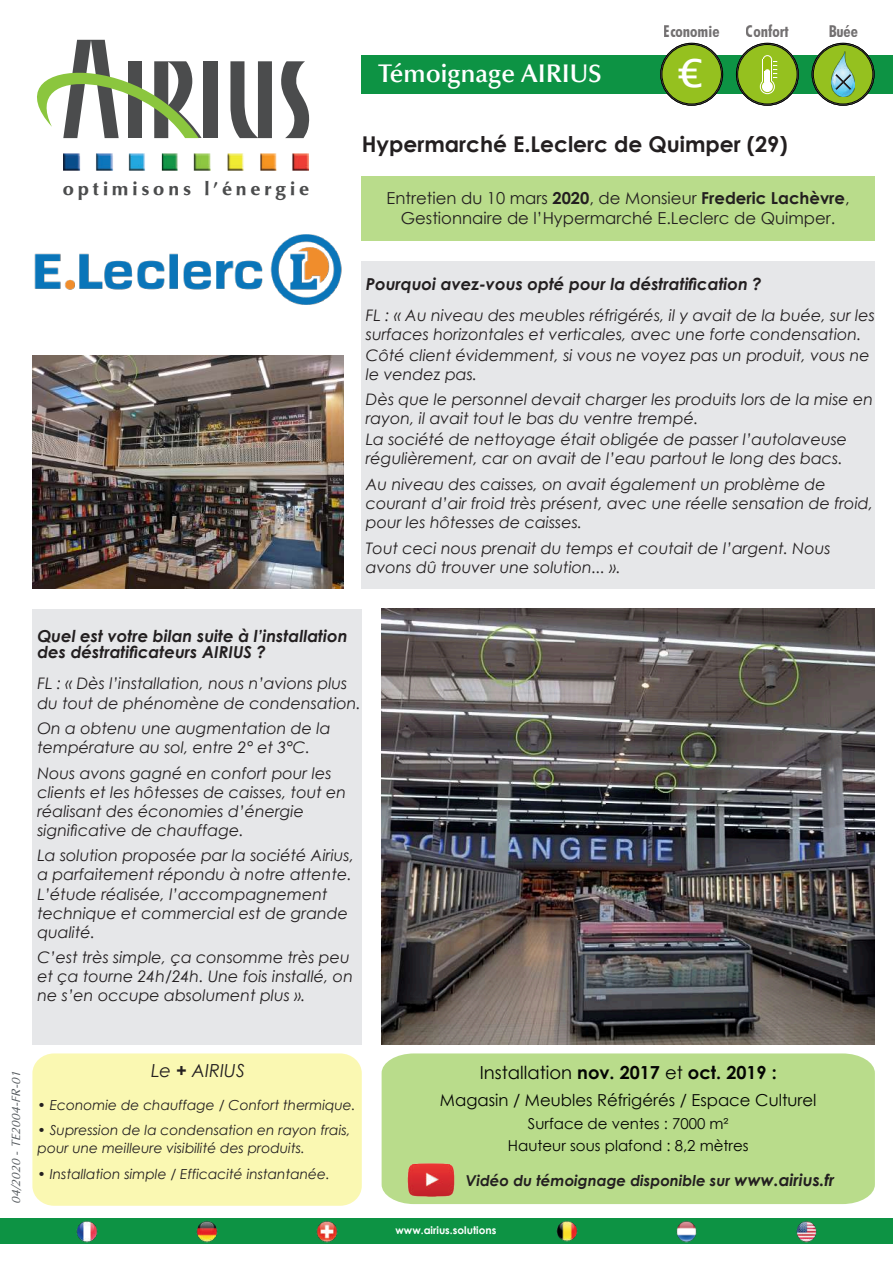
<style>
.page{position:relative;width:893px;height:1263px;background:#fff}
.page>*{position:absolute;margin:0;border:0;box-sizing:border-box;transform-origin:0 0}
.t1{font:43.2px "Consolas";color:#fff;scale:1.13 1}
.t2{font:600 25.5px "Optima LT Std";color:#fff}
.t3{font:700 21.75px "Century Gothic";color:#231f20}
.t4{font:700 18.15px "Optimale";color:#4b4c4d}
.t5{font:700 18px "Century Gothic";color:#040503}
.t6{font:italic 18px "Century Gothic";color:#231f20}
.t7{font:italic 700 16.5px/16.5px "Century Gothic";color:#231f20}
.t8{font:16.5px/19.8px "Century Gothic";color:#231f20;text-align:center}
.t9{font:16.5px "Century Gothic";color:#040503}
.t10{font:700 condensed 16.5px "Futura BT";color:rgb(35 31 32/.8)}
.t11{font:italic 15.9px/19px "Century Gothic";color:#231f20}
.t12{font:15px/22.5px "Century Gothic";color:#040503;text-align:center}
.t13{font:italic 700 15px "Century Gothic";color:#231f20}
.t14{font:italic 13.8px/18px "Century Gothic";color:#231f20}
.t15{font:italic 12px "Optima";color:#565b5f}
.t16{font:700 10.5px "Century Gothic";color:#fff}
.s1{font-weight:700}
.s2{font-weight:700;font-style:normal}
.s3{font-size:16.5px}
.s4{font-weight:400}
</style>
<div class="page">
<div style="left:361px;top:55px;width:532px;height:39px;background:#0d9344"></div>
<div style="left:204px;top:61px;width:14px;height:77px;background:#4b4c4d"></div>
<svg style="left:230px;top:61px;width:42px;height:77px"></svg>
<svg style="left:281px;top:61px;width:28px;height:77px"></svg>
<svg style="left:37px;top:40px;width:165px;height:98px"></svg>
<img style="left:63px;top:153px;width:246px;height:18px">
<div style="left:0;top:1218px;width:893px;height:26px;background:#0d9344"></div>
<img style="left:316px;top:1221px;width:22px;height:21px">
<img style="left:76px;top:1221px;width:22px;height:21px">
<img style="left:796px;top:1221px;width:21px;height:21px">
<img style="left:196px;top:1221px;width:22px;height:21px">
<img style="left:676px;top:1221px;width:21px;height:21px">
<img style="left:556px;top:1221px;width:22px;height:21px">
<div style="left:361px;top:176px;width:514px;height:65px;background:#b9dc8b"></div>
<div style="left:361px;top:261px;width:514px;height:328px;background:#e6e7e9"></div>
<div style="left:382px;top:1053px;width:493px;height:151px;background:#b9dc8b"></div>
<div style="left:32px;top:1053px;width:330px;height:153px;background:#faf8b2;border-radius:21px"></div>
<div style="left:32px;top:609px;width:330px;height:435px;background:#e6e7e9"></div>
<img style="left:34px;top:234px;width:308px;height:71px">
<svg style="left:736px;top:43px;width:62px;height:62px"></svg>
<div style="left:765px;top:71px;width:5px;height:11px;background:#fff"></div>
<div style="left:762px;top:81px;width:11px;height:11px;background:#fff;border-radius:50%"></div>
<svg style="left:661px;top:43px;width:62px;height:62px"></svg>
<svg style="left:812px;top:43px;width:62px;height:62px"></svg>
<img style="left:32px;top:355px;width:312px;height:234px">
<img style="left:382px;top:609px;width:493px;height:435px">
<img style="left:397px;top:1161px;width:69px;height:38px">
<p class="t4" style="left:63px;top:179px;width:247px">o p t i m i s o n s l ’ é n e r g i e</p>
<h2 class="t2" style="left:378px;top:59px;width:225px">Témoignage AIRIUS</h2>
<p class="t10" style="left:664px;top:21px;width:57px">Economie</p>
<p class="t10" style="left:746px;top:21px;width:44px">Confort</p>
<h1 class="t1" style="left:677px;top:43px;width:25px">€</h1>
<h3 class="t3" style="left:362px;top:127px;width:427px">Hypermarché E.Leclerc de Quimper (29)</h3>
<p class="t10" style="left:828px;top:21px;width:31px">Buée</p>
<p class="t8" style="left:387px;top:188px;width:465px">Entretien du 10 mars <span class="s1">2020</span>, de Monsieur <span class="s1">Frederic Lachèvre</span>,<br>Gestionnaire de l’Hypermarché E.Leclerc de Quimper.</p>
<p class="t7" style="left:366px;top:275px;width:397px">Pourquoi avez-vous opté pour la déstratification ?</p>
<p class="t11" style="left:366px;top:305px;width:511px">FL : « Au niveau des meubles réfrigérés, il y avait de la buée, sur les surfaces horizontales et verticales, avec une forte condensation.</p>
<p class="t11" style="left:366px;top:345px;width:505px">Côté client évidemment, si vous ne voyez pas un produit, vous ne le vendez pas.</p>
<p class="t11" style="left:366px;top:390px;width:509px">Dès que le personnel devait charger les produits lors de la mise en rayon, il avait tout le bas du ventre trempé.</p>
<p class="t11" style="left:366px;top:430px;width:483px">La société de nettoyage était obligée de passer l’autolaveuse régulièrement, car on avait de l’eau partout le long des bacs.</p>
<p class="t11" style="left:366px;top:474px;width:509px">Au niveau des caisses, on avait également un problème de courant d’air froid très présent, avec une réelle sensation de froid, pour les hôtesses de caisses.</p>
<p class="t11" style="left:366px;top:538px;width:466px">Tout ceci nous prenait du temps et coutait de l’argent. Nous avons dû trouver une solution... ».</p>
<p class="t7" style="left:37px;top:627px;width:312px">Quel est votre bilan suite à l’installation des déstratificateurs AIRIUS ?</p>
<p class="t11" style="left:37px;top:674px;width:325px">FL : « Dès l’installation, nous n’avions plus du tout de phénomène de condensation.</p>
<p class="t11" style="left:37px;top:718px;width:295px">On a obtenu une augmentation de la température au sol, entre 2° et 3°C.</p>
<p class="t11" style="left:37px;top:763px;width:310px">Nous avons gagné en confort pour les clients et les hôtesses de caisses, tout en réalisant des économies d’énergie significative de chauffage.</p>
<p class="t11" style="left:37px;top:846px;width:318px">La solution proposée par la société Airius, a parfaitement répondu à notre attente.<br>L’étude réalisée, l’accompagnement technique et commercial est de grande qualité.</p>
<p class="t11" style="left:37px;top:948px;width:317px">C’est très simple, ça consomme très peu et ça tourne 24h/24h. Une fois installé, on ne s’en occupe absolument plus ».</p>
<p class="t15" style="left:9px;top:1204px;width:135px;rotate:-90deg">04/2020 - TE2004-FR-01</p>
<p class="t6" style="left:151px;top:1057px;width:95px">Le <span class="s2">+</span> AIRIUS</p>
<p class="t14" style="left:38px;top:1095px;width:320px">• Economie de chauffage / Confort thermique.</p>
<p class="t14" style="left:38px;top:1121px;width:315px">• Supression de la condensation en rayon frais, pour une meilleure visibilité des produits.</p>
<p class="t14" style="left:38px;top:1164px;width:294px">• Installation simple / Efficacité instantanée.</p>
<p class="t13" style="left:466px;top:1169px;width:370px">Vidéo du témoignage disponible sur <span class="s3">www.airius.fr</span></p>
<p class="t5" style="left:480px;top:1059px;width:298px"><span class="s4">Installation</span> nov. 2017 <span class="s4">et</span> oct. 2019 :</p>
<p class="t9" style="left:440px;top:1089px;width:378px">Magasin / Meubles Réfrigérés / Espace Culturel</p>
<p class="t12" style="left:508px;top:1112px;width:242px">Surface de ventes : 7000 m²<br>Hauteur sous plafond : 8,2 mètres</p>
<p class="t16" style="left:396px;top:1222px;width:102px">www.airius.solutions</p>
</div>
